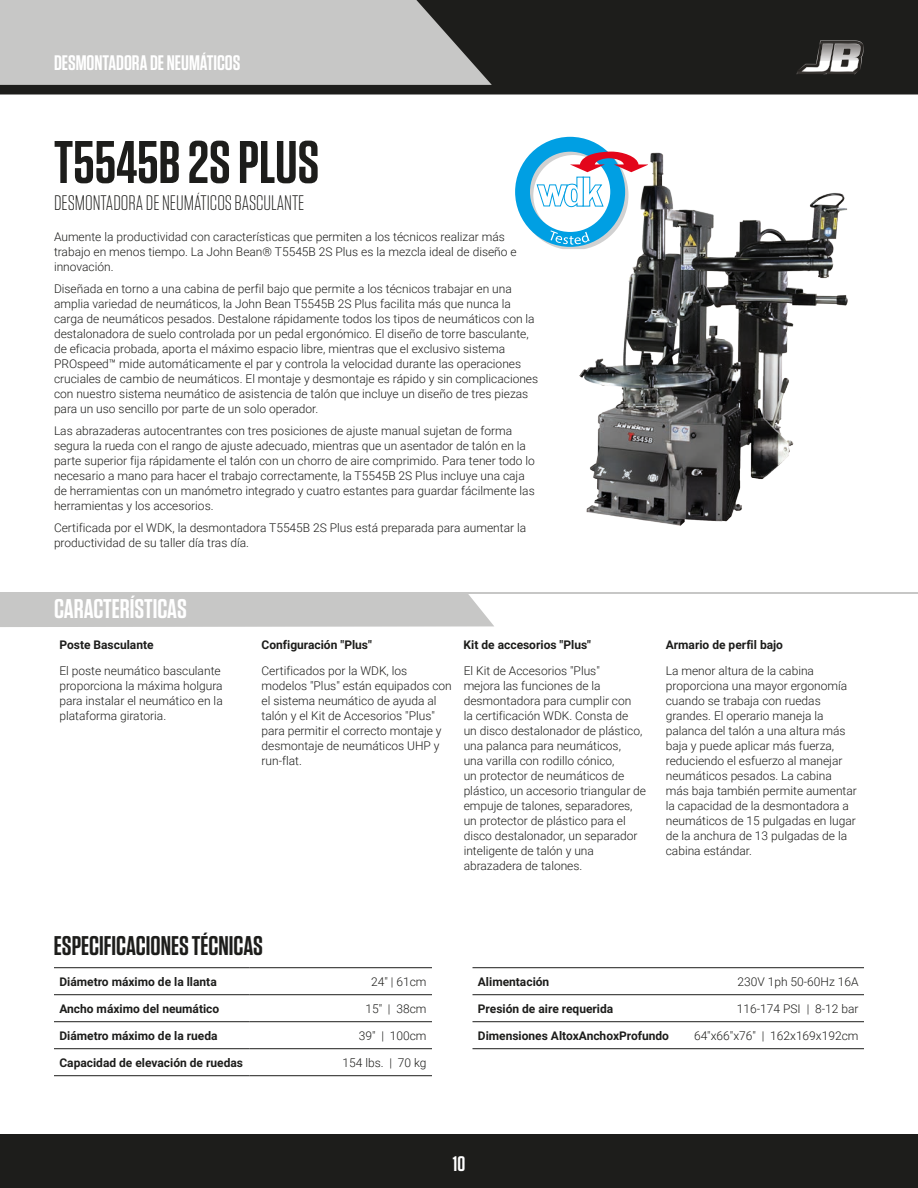
<style>
.page{position:relative;width:918px;height:1188px;background:#fff}
.page>*{position:absolute;margin:0;border:0;box-sizing:border-box;transform-origin:0 0}
.t1{font:600 60px "Tungsten";color:#1d1d1b}
.tech_specs_header{font:600 27px "Tungsten";color:#1d1d1b}
.key_features_header{font:600 27px "Tungsten";color:#fff}
.t2{font:300 21px "Tungsten";color:#1d1d1b}
.t3{font:600 21px "Tungsten";color:#fff}
.product_description{font:300 12px/15px "Roboto";color:#1d1d1b}
.tech_specs_col_1{font:700 12px "Roboto";color:#1d1d1b}
.tech_specs_col_2{font:300 12px "Roboto";color:#1d1d1b}
.feature_name{font:700 12px "Roboto";color:#1d1d1b}
</style>
<div class="page">
<div style="left:0;top:1134px;width:918px;height:54px;background:#1d1d1b"></div>
<div style="left:0;top:0;width:918px;height:94px;background:#1d1d1b"></div>
<svg style="left:0;top:0;width:492px;height:85px;background:#b9b9b8"></svg>
<hr style="left:0;top:593px;width:918px;height:1px;background:#c7c7c6">
<div style="left:0;top:594px;width:494px;height:33px;background:#c7c7c6"></div>
<svg style="left:797px;top:40px;width:67px;height:34px"></svg>
<img style="left:566px;top:136px;width:282px;height:390px">
<svg style="left:515px;top:137px;width:133px;height:112px"></svg>
<hr style="left:54px;top:967px;width:196px;height:1px;background:#1d1d1b">
<hr style="left:54px;top:994px;width:196px;height:1px;background:#1d1d1b">
<hr style="left:54px;top:1021px;width:196px;height:1px;background:#1d1d1b">
<hr style="left:250px;top:1021px;width:182px;height:1px;background:#1d1d1b">
<hr style="left:54px;top:1048px;width:196px;height:1px;background:#1d1d1b">
<hr style="left:250px;top:1048px;width:182px;height:1px;background:#1d1d1b">
<hr style="left:54px;top:1075px;width:196px;height:1px;background:#1d1d1b">
<hr style="left:250px;top:1075px;width:182px;height:1px;background:#1d1d1b">
<hr style="left:250px;top:967px;width:182px;height:1px;background:#1d1d1b">
<hr style="left:250px;top:994px;width:182px;height:1px;background:#1d1d1b">
<hr style="left:472px;top:967px;width:203px;height:1px;background:#1d1d1b">
<hr style="left:472px;top:994px;width:203px;height:1px;background:#1d1d1b">
<hr style="left:472px;top:1021px;width:203px;height:1px;background:#1d1d1b">
<hr style="left:675px;top:1021px;width:189px;height:1px;background:#1d1d1b">
<hr style="left:472px;top:1048px;width:203px;height:1px;background:#1d1d1b">
<hr style="left:675px;top:1048px;width:189px;height:1px;background:#1d1d1b">
<hr style="left:675px;top:967px;width:189px;height:1px;background:#1d1d1b">
<hr style="left:675px;top:994px;width:189px;height:1px;background:#1d1d1b">
<h3 class="t3" style="left:54px;top:52px;width:188px">DESMONTADORA DE NEUMÁTICOS</h3>
<p class="t1" style="left:54px;top:131px;width:267px">T5545B 2S PLUS</p>
<p class="t2" style="left:54px;top:192px;width:252px">DESMONTADORA DE NEUMÁTICOS BASCULANTE</p>
<p class="product_description" style="left:54px;top:229px;width:464px">Aumente la productividad con características que permiten a los técnicos realizar más trabajo en menos tiempo. La John Bean® T5545B 2S Plus es la mezcla ideal de diseño e innovación.</p>
<p class="product_description" style="left:54px;top:281px;width:486px">Diseñada en torno a una cabina de perfil bajo que permite a los técnicos trabajar en una amplia variedad de neumáticos, la John Bean T5545B 2S Plus facilita más que nunca la carga de neumáticos pesados. Destalone rápidamente todos los tipos de neumáticos con la destalonadora de suelo controlada por un pedal ergonómico. El diseño de torre basculante, de eficacia probada, aporta el máximo espacio libre, mientras que el exclusivo sistema PROspeed™ mide automáticamente el par y controla la velocidad durante las operaciones cruciales de cambio de neumáticos. El montaje y desmontaje es rápido y sin complicaciones con nuestro sistema neumático de asistencia de talón que incluye un diseño de tres piezas para un uso sencillo por parte de un solo operador.</p>
<p class="product_description" style="left:54px;top:423px;width:482px">Las abrazaderas autocentrantes con tres posiciones de ajuste manual sujetan de forma segura la rueda con el rango de ajuste adecuado, mientras que un asentador de talón en la parte superior fija rápidamente el talón con un chorro de aire comprimido. Para tener todo lo necesario a mano para hacer el trabajo correctamente, la T5545B 2S Plus incluye una caja de herramientas con un manómetro integrado y cuatro estantes para guardar fácilmente las herramientas y los accesorios.</p>
<p class="product_description" style="left:54px;top:519px;width:474px">Certificada por el WDK, la desmontadora T5545B 2S Plus está preparada para aumentar la productividad de su taller día tras día.</p>
<p class="key_features_header" style="left:54px;top:594px;width:134px">CARACTERÍSTICAS</p>
<p class="feature_name" style="left:59px;top:636px;width:96px">Poste Basculante</p>
<p class="feature_name" style="left:262px;top:636px;width:112px">Configuración "Plus"</p>
<p class="feature_name" style="left:464px;top:636px;width:129px">Kit de accesorios "Plus"</p>
<p class="feature_name" style="left:666px;top:636px;width:119px">Armario de perfil bajo</p>
<p class="product_description" style="left:59px;top:663px;width:165px">El poste neumático basculante proporciona la máxima holgura para instalar el neumático en la plataforma giratoria.</p>
<p class="product_description" style="left:262px;top:663px;width:192px">Certificados por la WDK, los modelos "Plus" están equipados con el sistema neumático de ayuda al talón y el Kit de Accesorios "Plus" para permitir el correcto montaje y desmontaje de neumáticos UHP y run-flat.</p>
<p class="product_description" style="left:464px;top:663px;width:184px">El Kit de Accesorios "Plus"<br>mejora las funciones de la desmontadora para cumplir con<br>la certificación WDK. Consta de<br>un disco destalonador de plástico, una palanca para neumáticos,<br>una varilla con rodillo cónico,<br>un protector de neumáticos de plástico, un accesorio triangular de empuje de talones, separadores, un protector de plástico para el disco destalonador, un separador inteligente de talón y una abrazadera de talones.</p>
<p class="product_description" style="left:666px;top:663px;width:193px">La menor altura de la cabina proporciona una mayor ergonomía cuando se trabaja con ruedas grandes. El operario maneja la palanca del talón a una altura más baja y puede aplicar más fuerza, reduciendo el esfuerzo al manejar neumáticos pesados. La cabina más baja también permite aumentar la capacidad de la desmontadora a neumáticos de 15 pulgadas en lugar de la anchura de 13 pulgadas de la cabina estándar.</p>
<p class="tech_specs_header" style="left:54px;top:931px;width:211px">ESPECIFICACIONES TÉCNICAS</p>
<p class="tech_specs_col_1" style="left:59px;top:973px;width:159px">Diámetro máximo de la llanta</p>
<p class="tech_specs_col_2" style="left:371px;top:973px;width:57px">24" | 61cm</p>
<p class="tech_specs_col_1" style="left:59px;top:1000px;width:161px">Ancho máximo del neumático</p>
<p class="tech_specs_col_2" style="left:365px;top:1000px;width:63px">15" | 38cm</p>
<p class="tech_specs_col_1" style="left:59px;top:1027px;width:160px">Diámetro máximo de la rueda</p>
<p class="tech_specs_col_2" style="left:359px;top:1027px;width:69px">39" | 100cm</p>
<p class="tech_specs_col_1" style="left:59px;top:1054px;width:185px">Capacidad de elevación de ruedas</p>
<p class="tech_specs_col_2" style="left:342px;top:1054px;width:86px">154 lbs. | 70 kg</p>
<p class="tech_specs_col_1" style="left:478px;top:973px;width:73px">Alimentación</p>
<p class="tech_specs_col_2" style="left:737px;top:973px;width:123px">230V 1ph 50-60Hz 16A</p>
<p class="tech_specs_col_1" style="left:478px;top:1000px;width:137px">Presión de aire requerida</p>
<p class="tech_specs_col_2" style="left:737px;top:1000px;width:123px">116-174 PSI | 8-12 bar</p>
<p class="tech_specs_col_1" style="left:478px;top:1027px;width:193px">Dimensiones AltoxAnchoxProfundo</p>
<p class="tech_specs_col_2" style="left:694px;top:1027px;width:166px">64"x66"x76" | 162x169x192cm</p>
<h3 class="t3" style="left:453px;top:1153px;width:14px">10</h3>
</div>
